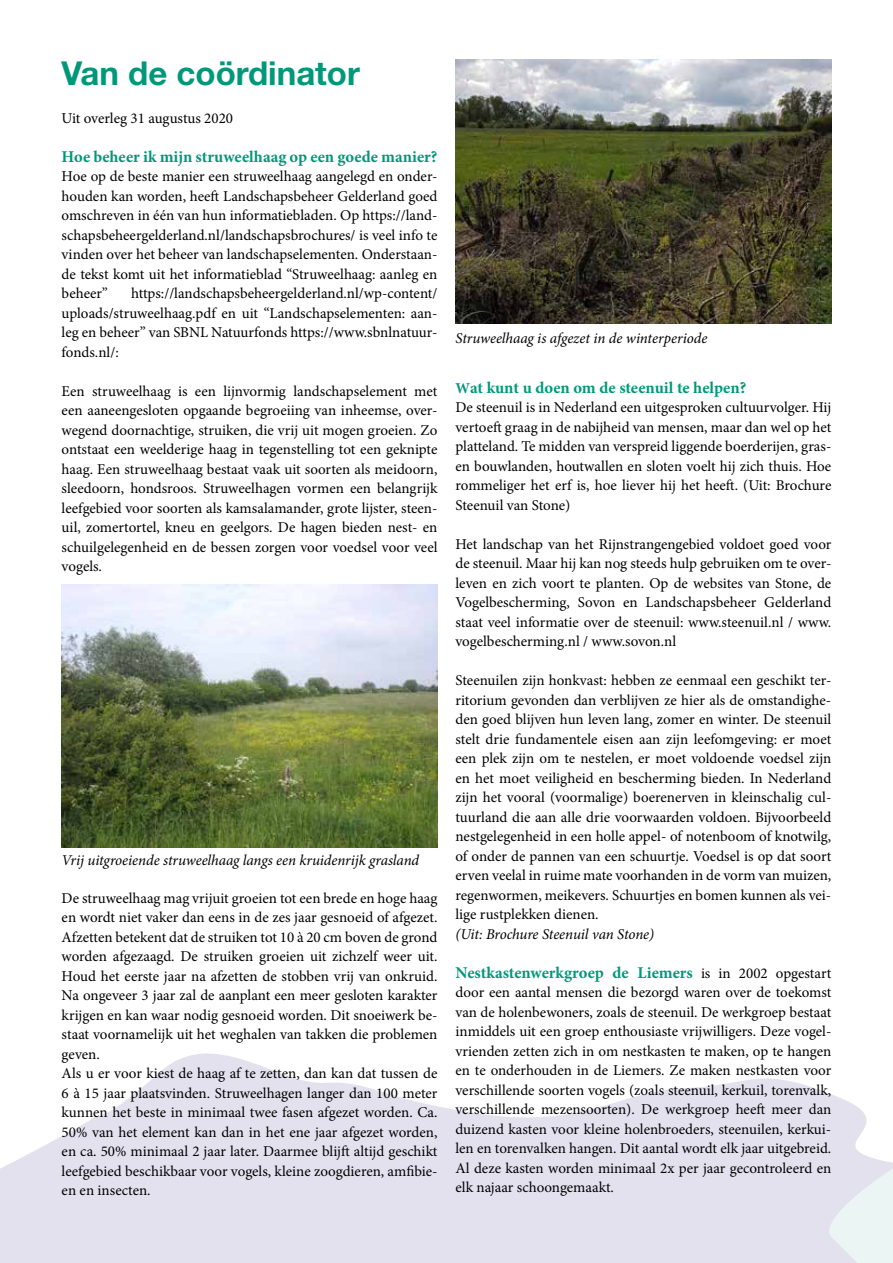
<style>
.page{position:relative;width:893px;height:1263px;background:#fff}
.page>*{position:absolute;margin:0;border:0;box-sizing:border-box;transform-origin:0 0}
.t1{font:700 33px "Helvetica Neue";color:#009879}
.t2{font:700 16.5px "Minion Pro";color:#009879}
.t3{font:15px/19.5px "Minion Pro";color:#000;text-align:justify}
.t4{font:italic 15px "Minion Pro";letter-spacing:-.005em;color:#000}
.s1{font-size:15px}
.s2{font-weight:400;font-size:15px;color:#000}
</style>
<div class="page">
<svg style="left:0;top:1053px;width:808px;height:210px;fill:#e4e1ef"></svg>
<svg style="left:808px;top:1086px;width:85px;height:177px"></svg>
<img style="left:62px;top:584px;width:375px;height:264px">
<img style="left:455px;top:60px;width:376px;height:263px">
<h1 class="t1" style="left:62px;top:53px;width:300px">Van de coördinator</h1>
<p class="t3" style="left:62px;top:108px;width:173px">Uit overleg 31 augustus 2020</p>
<p class="t2" style="left:62px;top:145px;width:377px">Hoe beheer ik mijn struweelhaag op een goede manier?</p>
<p class="t3" style="left:62px;top:167px;width:377px">Hoe op de beste manier een struweelhaag aangelegd en onder&shy;houden kan worden, heeft Landschapsbeheer Gelderland goed omschreven in één van hun informatiebladen. Op https://land&shy;schapsbeheergelderland.nl/landschapsbrochures/ is veel info te vinden over het beheer van landschapselementen. Onderstaan&shy;de tekst komt uit het informatieblad “Struweelhaag: aanleg en beheer”</p>
<p class="t3" style="left:62px;top:284px;width:377px;text-indent:69px">https://landschapsbeheergelderland.nl/wp-content/ uploads/struweelhaag.pdf en uit “Landschapselementen: aan&shy;leg en beheer” van SBNL Natuurfonds https://www.sbnlnatuur&shy;fonds.nl/:</p>
<p class="t3" style="left:62px;top:381px;width:377px">Een struweelhaag is een lijnvormig landschapselement met een aaneengesloten opgaande begroeiing van inheemse, over&shy;wegend doornachtige, struiken, die vrij uit mogen groeien. Zo ontstaat een weelderige haag in tegenstelling tot een geknipte haag. Een struweelhaag bestaat vaak uit soorten als meidoorn, sleedoorn, hondsroos. Struweelhagen vormen een belangrijk leefgebied voor soorten als kamsalamander, grote lijster, steen&shy;uil, zomertortel, kneu en geelgors. De hagen bieden nest- en schuilgelegenheid en de bessen zorgen voor voedsel voor veel vogels.</p>
<p class="t4" style="left:62px;top:850px;width:359px">Vrij uitgroeiende struweelhaag langs een kruidenrijk grasland</p>
<p class="t3" style="left:62px;top:888px;width:377px;text-align:left">De struweelhaag mag vrijuit groeien tot een brede en hoge haag en wordt niet vaker dan eens in de zes jaar gesnoeid of afgezet.<br>Afzetten betekent dat de struiken tot 10 à 20 cm boven de grond worden afgezaagd. De struiken groeien uit zichzelf weer uit.<br>Houd het eerste jaar na afzetten de stobben vrij van onkruid.<br>Na ongeveer 3 jaar zal de aanplant een meer gesloten karakter krijgen en kan waar nodig gesnoeid worden. Dit snoeiwerk be&shy;staat voornamelijk uit het weghalen van takken die problemen geven.<br>Als u er voor kiest de haag af te zetten, dan kan dat tussen de 6 à 15 jaar plaatsvinden. Struweelhagen langer dan 100 meter kunnen het beste in minimaal twee fasen afgezet worden. Ca.<br>50% van het element kan dan in het ene jaar afgezet worden, en ca. 50% minimaal 2 jaar later. Daarmee blijft altijd geschikt leefgebied beschikbaar voor vogels, kleine zoogdieren, amfibie&shy;ën en insecten.</p>
<p class="t4" style="left:455px;top:328px;width:253px">Struweelhaag is afgezet in de winterperiode</p>
<p class="t2" style="left:455px;top:376px;width:292px"><span class="s1">W</span>at kunt u doen om de steenuil te helpen?</p>
<p class="t3" style="left:455px;top:398px;width:377px">De steenuil is in Nederland een uitgesproken cultuurvolger. Hij vertoeft graag in de nabijheid van mensen, maar dan wel op het platteland. Te midden van verspreid liggende boerderijen, gras&shy;en bouwlanden, houtwallen en sloten voelt hij zich thuis. Hoe rommeliger het erf is, hoe liever hij het heeft. (Uit: Brochure Steenuil van Stone)</p>
<p class="t3" style="left:455px;top:534px;width:377px">Het landschap van het Rijnstrangengebied voldoet goed voor de steenuil. Maar hij kan nog steeds hulp gebruiken om te over&shy;leven en zich voort te planten. Op de websites van Stone, de Vogelbescherming, Sovon en Landschapsbeheer Gelderland staat veel informatie over de steenuil: www.steenuil.nl / www. vogelbescherming.nl / www.sovon.nl</p>
<p class="t3" style="left:455px;top:671px;width:377px">Steenuilen zijn honkvast: hebben ze eenmaal een geschikt ter&shy;ritorium gevonden dan verblijven ze hier als de omstandighe&shy;den goed blijven hun leven lang, zomer en winter. De steenuil stelt drie fundamentele eisen aan zijn leefomgeving: er moet een plek zijn om te nestelen, er moet voldoende voedsel zijn en het moet veiligheid en bescherming bieden. In Nederland zijn het vooral (voormalige) boerenerven in kleinschalig cul&shy;tuurland die aan alle drie voorwaarden voldoen. Bijvoorbeeld nestgelegenheid in een holle appel- of notenboom of knotwilg, of onder de pannen van een schuurtje. Voedsel is op dat soort erven veelal in ruime mate voorhanden in de vorm van muizen, regenwormen, meikevers. Schuurtjes en bomen kunnen als vei&shy;lige rustplekken dienen.</p>
<p class="t4" style="left:455px;top:924px;width:200px">(Uit: Brochure Steenuil van Stone)</p>
<p class="t2" style="left:455px;top:961px;width:377px">Nestkastenwerkgroep de Liemers <span class="s2">is in 2002 opgestart</span></p>
<p class="t3" style="left:455px;top:983px;width:377px">door een aantal mensen die bezorgd waren over de toekomst van de holenbewoners, zoals de steenuil. De werkgroep bestaat inmiddels uit een groep enthousiaste vrijwilligers. Deze vogel&shy;vrienden zetten zich in om nestkasten te maken, op te hangen en te onderhouden in de Liemers. Ze maken nestkasten voor verschillende soorten vogels (zoals steenuil, kerkuil, torenvalk, verschillende mezensoorten). De werkgroep heeft meer dan duizend kasten voor kleine holenbroeders, steenuilen, kerkui&shy;len en torenvalken hangen. Dit aantal wordt elk jaar uitgebreid.<br>Al deze kasten worden minimaal 2x per jaar gecontroleerd en elk najaar schoongemaakt.</p>
</div>
